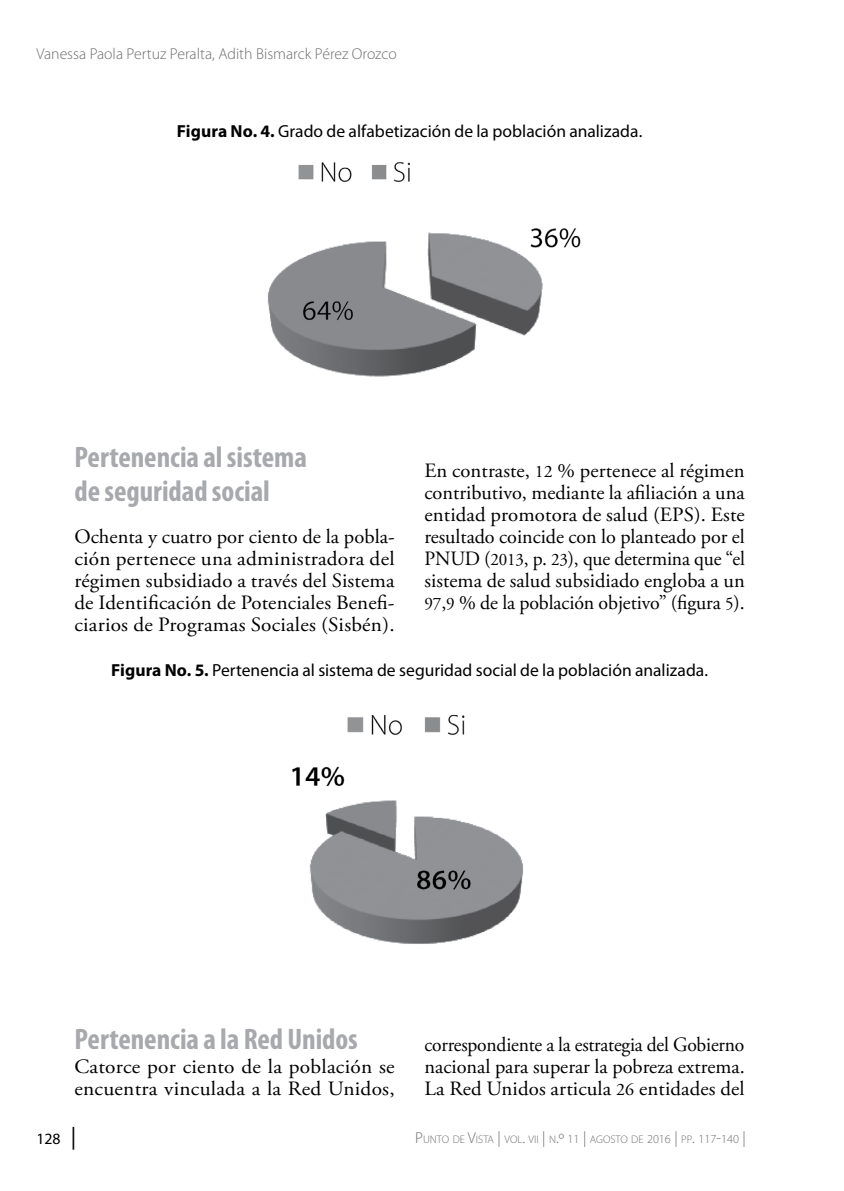
<style>
.page{position:relative;width:844px;height:1191px;background:#fff}
.page>*{position:absolute;margin:0;border:0;box-sizing:border-box;transform-origin:0 0}
.t1{font:700 condensed 29.75px/33.2px "Myriad Pro";color:#a7a9ac}
.t2{font:20.3px/22.1px "Adobe Garamond Pro";color:#000;text-align:justify}
.t3{font:20.3px/22.1px "Adobe Garamond Pro";color:#000;text-align:justify;scale:.96 1}
.t4{font:20.3px/22.1px "Adobe Garamond Pro";color:#000;scale:1.05 1}
.t5{font:17.5px "Myriad Pro";color:#000}
.t6{font:300 15.75px "Myriad Pro";color:#6d6e71}
.t7{font:15.75px "Myriad Pro";color:#000}
.t8{font:300 11.03px "Myriad Pro";color:#6d6e71}
.s1{font-weight:700}
.s2{font-size:17.5px}
.s3{font-size:22.75px}
.s4{font-size:15.75px}
.s5{font-size:12.25px}
</style>
<div class="page">
<img style="left:268px;top:162px;width:313px;height:215px">
<img style="left:292px;top:715px;width:231px;height:229px">
<p class="t6" style="left:36px;top:45px;width:362px">Vanessa Paola Pertuz Peralta, Adith Bismarck Pérez Orozco</p>
<p class="t5" style="left:177px;top:120px;width:467px"><span class="s1">Figura No. 4.</span> Grado de alfabetización de la población analizada.</p>
<h1 class="t1" style="left:74px;top:440px;width:234px">Pertenencia al sistema de seguridad social</h1>
<p class="t2" style="left:74px;top:526px;width:321px">Ochenta y cuatro por ciento de la pobla&shy;ción pertenece una administradora del régimen subsidiado a través del Sistema de Identificación de Potenciales Benefi&shy;ciarios de Programas Sociales (Sisbén).</p>
<p class="t2" style="left:424px;top:460px;width:322px">En contraste, <span class="s2">12</span> % pertenece al régimen contributivo, mediante la afiliación a una entidad promotora de salud (EPS). Este resultado coincide con lo planteado por el PNUD (<span class="s2">2013</span>, p. <span class="s2">23</span>), que determina que “el sistema de salud subsidiado engloba a un <span class="s2">97</span>,<span class="s2">9</span> % de la población objetivo” (figura <span class="s2">5</span>).</p>
<p class="t5" style="left:111px;top:659px;width:598px"><span class="s1">Figura No. 5.</span> Pertenencia al sistema de seguridad social de la población analizada.</p>
<h1 class="t1" style="left:74px;top:1021px;width:285px">Pertenencia a la Red Unidos</h1>
<p class="t4" style="left:74px;top:1055px;width:306px">Catorce por ciento de la población se encuentra vinculada a la Red Unidos,</p>
<p class="t7" style="left:36px;top:1128px;width:41px">128 <span class="s3">|</span></p>
<p class="t3" style="left:424px;top:1033px;width:335px">correspondiente a la estrategia del Gobierno nacional para superar la pobreza extrema.<br>La Red Unidos articula <span class="s2">26</span> entidades del</p>
<p class="t8" style="left:415px;top:1133px;width:332px"><span class="s4">P</span>UNTO DE <span class="s4">V</span>ISTA <span class="s4">|</span> VOL<span class="s4">.</span> VII <span class="s4">|</span> N<span class="s4">.º</span> <span class="s5">11</span> <span class="s4">|</span> AGOSTO DE <span class="s5">2016</span> <span class="s4">|</span> PP<span class="s4">.</span> <span class="s5">117</span><span class="s4">-</span><span class="s5">140</span> <span class="s4">|</span></p>
</div>
